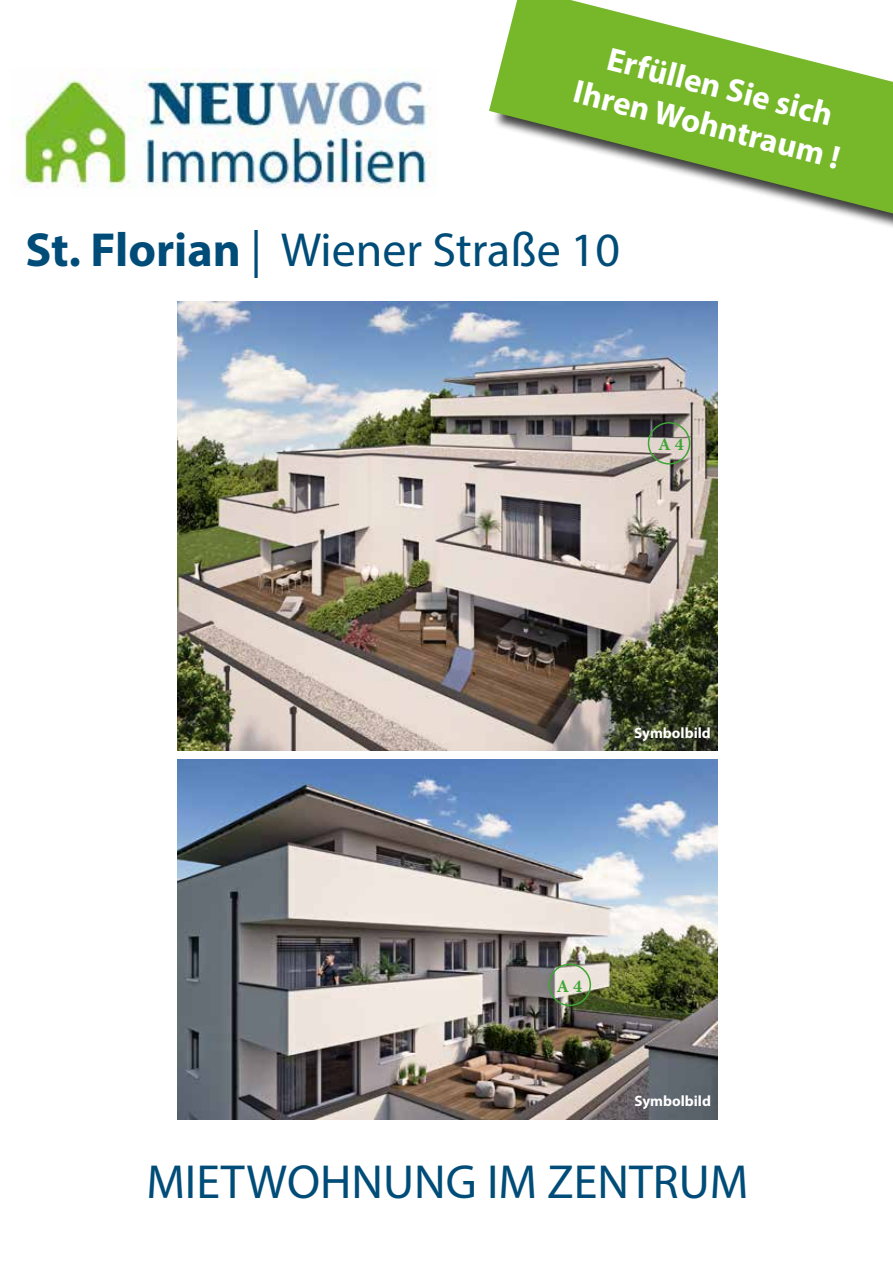
<style>
.page{position:relative;width:893px;height:1263px;background:#fff}
.page>*{position:absolute;margin:0;border:0;box-sizing:border-box;transform-origin:0 0}
.t1{font:48px "Myriad Pro";color:#004c78}
.t2{font:700 33px/39.6px "Myriad Pro";color:#fff;text-align:center}
.t3{font:700 18px "Minion Pro";color:#3fa535}
.t4{font:700 15px "Myriad Pro";color:#fff}
.s1{font-weight:700}
</style>
<div class="page">
<img style="left:11px;top:69px;width:420px;height:119px">
<svg style="left:489px;top:0;width:404px;height:213px;fill:#76b82a"></svg>
<img style="left:177px;top:301px;width:540px;height:449px">
<img style="left:177px;top:759px;width:540px;height:360px">
<div style="left:648px;top:422px;width:42px;height:43px;border:2px solid #3fa535;border-radius:50%"></div>
<div style="left:549px;top:963px;width:42px;height:43px;border:2px solid #3fa535;border-radius:50%"></div>
<p class="t2" style="left:589px;top:32px;width:275px;rotate:14deg">Erfüllen Sie sich<br>Ihren Wohntraum !</p>
<p class="t1" style="left:26px;top:220px;width:596px"><span class="s1">St. Florian</span> | Wiener Straße 10</p>
<p class="t3" style="left:658px;top:432px;width:27px">A 4</p>
<p class="t4" style="left:634px;top:724px;width:78px">Symbolbild</p>
<p class="t3" style="left:557px;top:973px;width:27px">A 4</p>
<p class="t4" style="left:634px;top:1091px;width:78px">Symbolbild</p>
<p class="t1" style="left:146px;top:1152px;width:603px">MIETWOHNUNG IM ZENTRUM</p>
</div>
